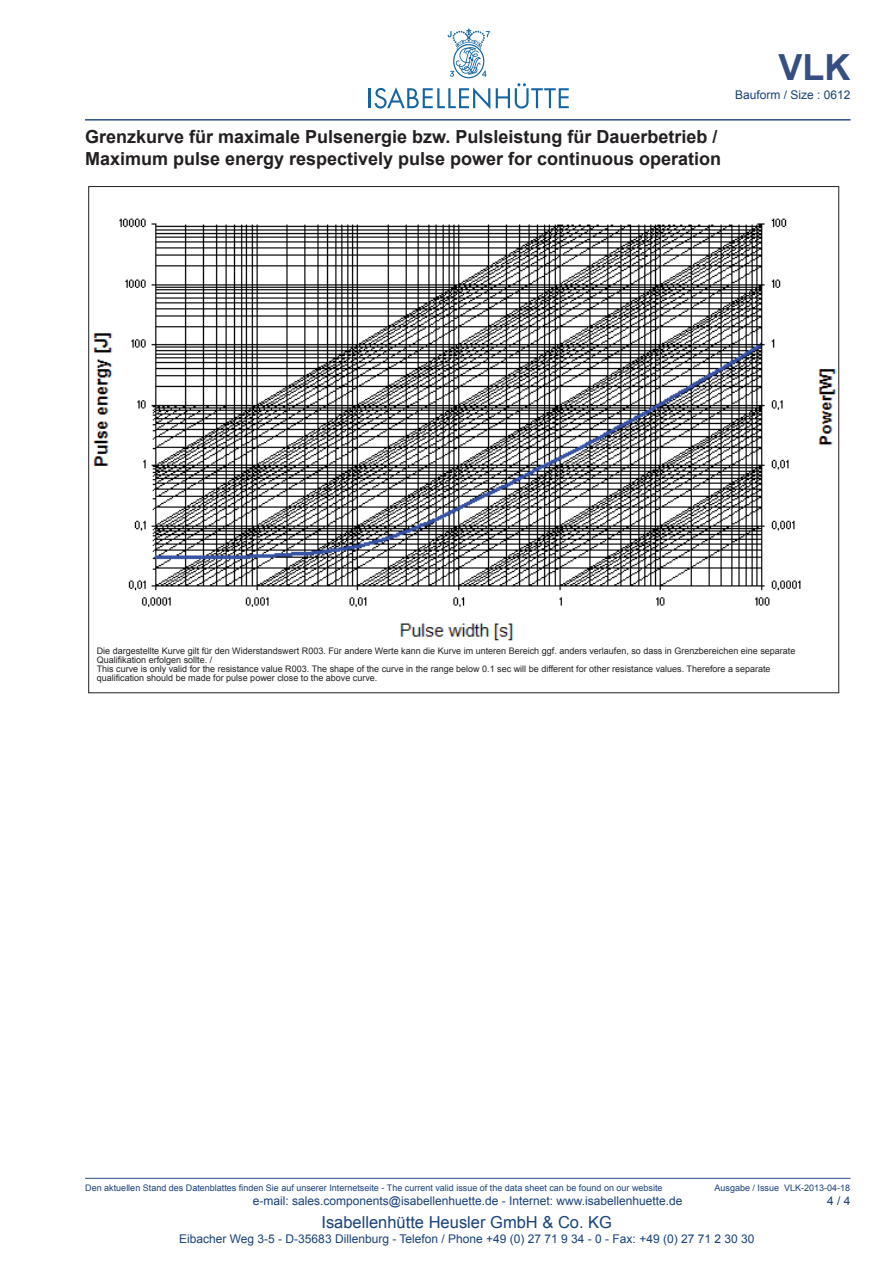
<style>
.page{position:relative;width:893px;height:1263px;background:#fff}
.page>*{position:absolute;margin:0;border:0;box-sizing:border-box;transform-origin:0 0}
.t1{font:700 36px "Arial";color:#374e82}
.t2{font:700 18px/21.6px "Arial";color:#231f20}
.t3{font:16.5px "Arial";color:#18417a}
.t4{font:12px "Arial";color:#18417a}
.t5{font:9px/9px "Arial";color:#231f20}
.t6{font:9px "Arial";color:#18417a}
</style>
<div class="page">
<hr style="left:85px;top:1178px;width:765px;height:1px;background:#18417a">
<hr style="left:85px;top:119px;width:765px;height:2px;background:#18417a">
<hr style="left:369px;top:88px;width:2px;height:20px;background:#00599b">
<svg style="left:374px;top:87px;width:116px;height:22px"></svg>
<svg style="left:496px;top:83px;width:73px;height:26px"></svg>
<svg style="left:448px;top:28px;width:42px;height:50px"></svg>
<img style="left:93px;top:218px;width:744px;height:423px">
<h2 class="t2" style="left:85px;top:127px;width:638px">Grenzkurve für maximale Pulsenergie bzw. Pulsleistung für Dauerbetrieb /<br>Maximum pulse energy respectively pulse power for continuous operation</h2>
<h1 class="t1" style="left:778px;top:44px;width:73px">VLK</h1>
<h3 class="t4" style="left:735px;top:87px;width:117px">Bauform / Size : 0612</h3>
<p class="t5" style="left:97px;top:646px;width:700px">Die dargestellte Kurve gilt für den Widerstandswert R003. Für andere Werte kann die Kurve im unteren Bereich ggf. anders verlaufen, so dass in Grenzbereichen eine separate Qualifikation erfolgen sollte. /<br>This curve is only valid for the resistance value R003. The shape of the curve in the range below 0.1 sec will be different for other resistance values. Therefore a separate qualification should be made for pulse power close to the above curve.</p>
<p class="t6" style="left:85px;top:1182px;width:579px">Den aktuellen Stand des Datenblattes finden Sie auf unserer Internetseite - The current valid issue of the data sheet can be found on our website</p>
<p class="t6" style="left:715px;top:1182px;width:137px">Ausgabe / Issue VLK-2013-04-18</p>
<h3 class="t4" style="left:253px;top:1193px;width:431px">e-mail: sales.components@isabellenhuette.de - Internet: www.isabellenhuette.de</h3>
<h3 class="t4" style="left:827px;top:1193px;width:25px">4 / 4</h3>
<h3 class="t3" style="left:321px;top:1212px;width:292px">Isabellenhütte Heusler GmbH &amp; Co. KG</h3>
<h3 class="t4" style="left:179px;top:1231px;width:577px">Eibacher Weg 3-5 - D-35683 Dillenburg - Telefon / Phone +49 (0) 27 71 9 34 - 0 - Fax: +49 (0) 27 71 2 30 30</h3>
</div>
